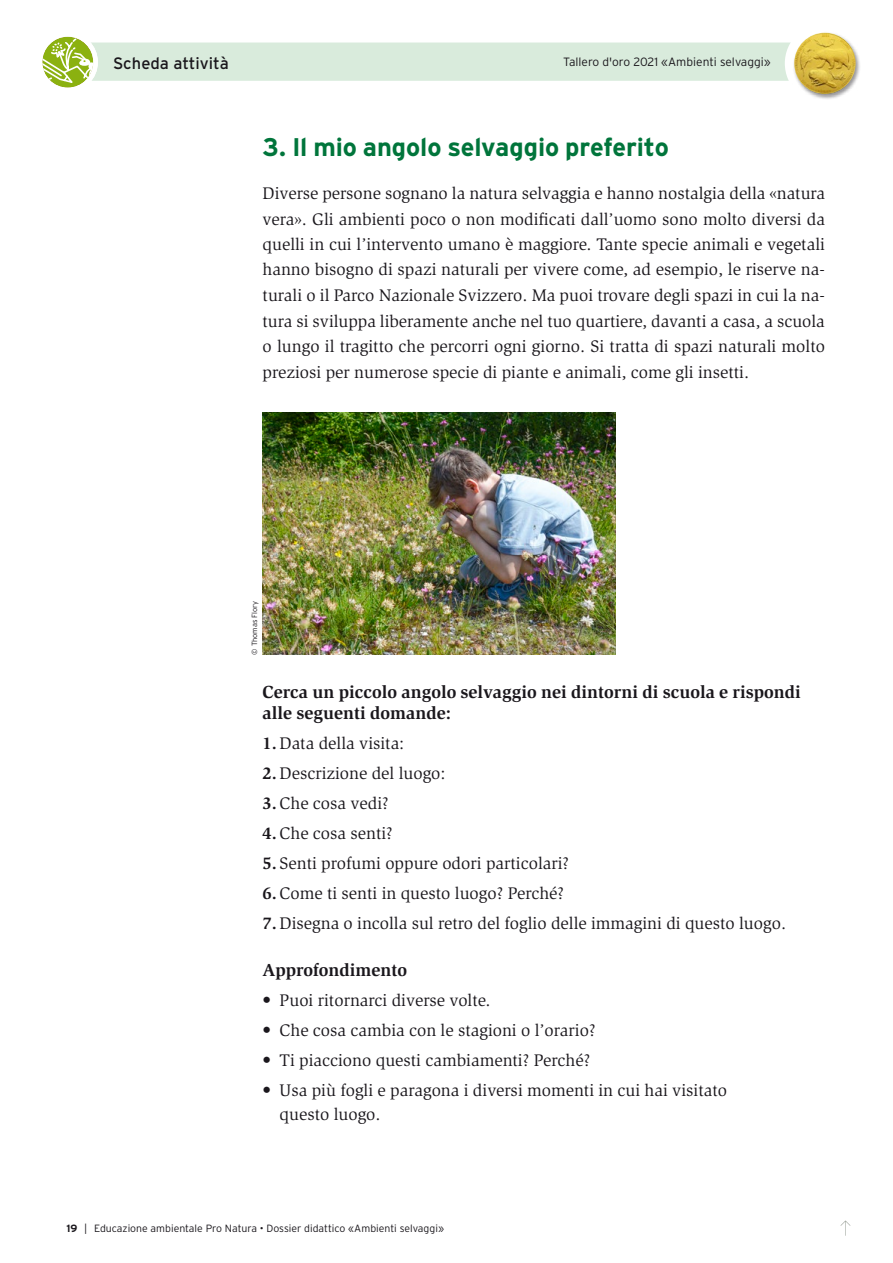
<style>
.page{position:relative;width:893px;height:1263px;background:#fff}
.page>*{position:absolute;margin:0;border:0;box-sizing:border-box;transform-origin:0 0}
.t1{font:700 25.5px "Interstate";letter-spacing:-.005em;color:#00753b}
.t2{font:700 18px/21.6px "Slimbach Std";color:#1a171c}
.t3{font:17.25px/25.5px "Slimbach Std";color:#1a171c}
.t4{font:16.5px "Interstate";color:#1a171c}
.t5{font:300 12px "Interstate";color:#1a171c}
.t6{font:300 10.5px "Interstate";color:#1a171c}
.t7{font:300 7.5px "Interstate";color:#1a171c}
.s1{font-weight:700}
</style>
<div class="page">
<div style="left:47px;top:43px;width:803px;height:38px;background:#d9ebdc;border-radius:4px"></div>
<svg style="left:42px;top:36px;width:56px;height:52px"></svg>
<div style="left:785px;top:23px;width:80px;height:81px;background:#fff;border-radius:50%"></div>
<div style="left:792px;top:31px;width:68px;height:69px;background:#1a171c;opacity:.45"></div>
<img style="left:794px;top:33px;width:62px;height:61px;border-radius:31px">
<svg style="left:840px;top:1220px;width:10px;height:16px"></svg>
<img style="left:263px;top:412px;width:353px;height:243px">
<p class="t4" style="left:113px;top:53px;width:117px">Scheda attività</p>
<p class="t5" style="left:563px;top:55px;width:209px">Tallero d'oro 2021 «Ambienti selvaggi»</p>
<h1 class="t1" style="left:263px;top:132px;width:408px">3. Il mio angolo selvaggio preferito</h1>
<p class="t3" style="left:263px;top:181px;width:564px;text-align:justify">Diverse persone sognano la natura selvaggia e hanno nostalgia della «natura vera». Gli ambienti poco o non modificati dall’uomo sono molto diversi da quelli in cui l’intervento umano è maggiore. Tante specie animali e vegetali hanno bisogno di spazi naturali per vivere come, ad esempio, le riserve na&shy;turali o il Parco Nazionale Svizzero. Ma puoi trovare degli spazi in cui la na&shy;tura si sviluppa liberamente anche nel tuo quartiere, davanti a casa, a scuola o lungo il tragitto che percorri ogni giorno. Si tratta di spazi naturali molto preziosi per numerose specie di piante e animali, come gli insetti.</p>
<p class="t7" style="left:250px;top:655px;width:56px;rotate:-90deg">© Thomas Flory</p>
<p class="t2" style="left:263px;top:681px;width:540px">Cerca un piccolo angolo selvaggio nei dintorni di scuola e rispondi alle seguenti domande:</p>
<p class="t3" style="left:263px;top:731px;width:143px"><span class="s1">1.</span> Data della visita:</p>
<p class="t3" style="left:263px;top:758px;width:185px;line-height:30px"><span class="s1">2.</span> Descrizione del luogo:<br><span class="s1">3.</span>Che cosa vedi?<br><span class="s1">4.</span>Che cosa senti?</p>
<p class="t3" style="left:263px;top:848px;width:308px;line-height:30px"><span class="s1">5.</span> Senti profumi oppure odori particolari?<br><span class="s1">6.</span>Come ti senti in questo luogo? Perché?</p>
<p class="t3" style="left:263px;top:910px;width:525px"><span class="s1">7.</span> Disegna o incolla sul retro del foglio delle immagini di questo luogo.</p>
<p class="t2" style="left:263px;top:959px;width:146px">Approfondimento</p>
<p class="t3" style="left:263px;top:988px;width:230px">• Puoi ritornarci diverse volte.</p>
<p class="t3" style="left:263px;top:1018px;width:335px">• Che cosa cambia con le stagioni o l’orario?</p>
<p class="t3" style="left:263px;top:1047px;width:329px">• Ti piacciono questi cambiamenti? Perché?</p>
<p class="t3" style="left:280px;top:1078px;width:449px;line-height:23.5px;text-indent:-17px">• Usa più fogli e paragona i diversi momenti in cui hai visitato questo luogo.</p>
<p class="t6" style="left:66px;top:1222px;width:379px"><span class="s1">19</span> | Educazione ambientale Pro Natura • Dossier didattico «Ambienti selvaggi»</p>
</div>
